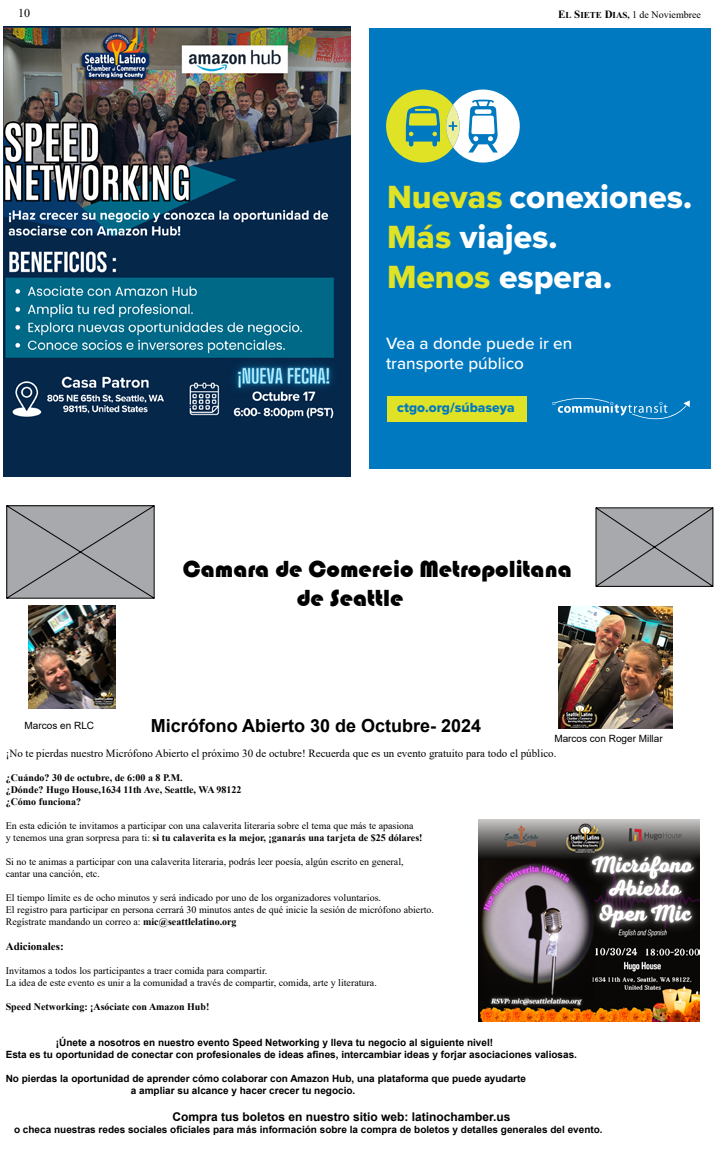
<style>
.page{position:relative;width:720px;height:1152px;background:#fff}
.page>*{position:absolute;margin:0;border:0;box-sizing:border-box;transform-origin:0 0}
.t1{font:33.3px/40px "Proxima Nova Extrabld";color:#fff}
.t2{font:24px/28.8px "Bauhaus 93";color:#000}
.t3{font:700 18px "Arial";color:#000}
.t4{font:500 17px/20.4px "Proxima Nova";color:#fff}
.t5{font:13.7px "Proxima Nova Extrabld";color:#0079c1}
.t6{font:700 12px "Arial";color:#000}
.t7{font:12px "Times New Roman";color:#000}
.t8{font:11px "Times New Roman";color:#000}
.t9{font:700 11px "Times New Roman";color:#000}
.t10{font:10px/12px "Times New Roman";color:#000}
.t11{font:700 10px/12px "Arial";color:#000}
.t12{font:700 10px/12px "Times New Roman";color:#000}
.t13{font:10px "Arial";color:#000}
.s1{font-weight:700;font-size:11px}
.s2{font-weight:700;font-size:9px}
.s3{color:#e0e325}
.s4{font-weight:700}
</style>
<div class="page">
<div style="left:369px;top:28px;width:342px;height:442px;background:#0079c1"></div>
<div style="left:387px;top:396px;width:140px;height:26px;background:#e0e325"></div>
<svg style="left:386px;top:90px;width:134px;height:73px"></svg>
<svg style="left:552px;top:397px;width:138px;height:23px"></svg>
<img style="left:3px;top:26px;width:348px;height:451px">
<svg style="left:6px;top:505px;width:149px;height:94px"></svg>
<svg style="left:596px;top:507px;width:117px;height:80px"></svg>
<img style="left:478px;top:819px;width:221px;height:203px">
<img style="left:558px;top:606px;width:114px;height:123px">
<img style="left:29px;top:605px;width:86px;height:104px">
<p class="t7" style="left:18px;top:5px;width:13px">10</p>
<p class="t10" style="left:558px;top:8px;width:144px"><span class="s1">E</span><span class="s2">L</span> <span class="s1">S</span><span class="s2">IETE</span> <span class="s1">D</span><span class="s2">IAS,</span> 1 de Noviembree</p>
<h1 class="t1" style="left:387px;top:176px;width:307px"><span class="s3">Nuevas</span> conexiones.<br><span class="s3">Más</span> viajes.<br><span class="s3">Menos</span> espera.</h1>
<h3 class="t4" style="left:386px;top:332px;width:188px">Vea a donde puede ir en transporte público</h3>
<h3 class="t5" style="left:397px;top:398px;width:119px">ctgo.org/súbaseya</h3>
<h2 class="t2" style="left:297px;top:555px;width:277px;text-indent:-114px">Camara de Comercio Metropolitana de Seattle</h2>
<h3 class="t3" style="left:151px;top:713px;width:332px">Micrófono Abierto 30 de Octubre- 2024</h3>
<p class="t8" style="left:6px;top:746px;width:552px">¡No te pierdas nuestro Micrófono Abierto el próximo 30 de octubre! Recuerda que es un evento gratuito para todo el público.</p>
<p class="t12" style="left:6px;top:771px;width:237px">¿Cuándo? 30 de octubre, de 6:00 a 8 P.M.<br>¿Dónde? Hugo House,1634 11th Ave, Seattle, WA 98122 ¿Cómo funciona?</p>
<p class="t10" style="left:6px;top:819px;width:418px">En esta edición te invitamos a participar con una calaverita literaria sobre el tema que más te apasiona<br>y tenemos una gran sorpresa para ti: <span class="s4">si tu calaverita es la mejor, ¡ganarás una tarjeta de $25 dólares!</span></p>
<p class="t10" style="left:6px;top:855px;width:399px">Si no te animas a participar con una calaverita literaria, podrás leer poesía, algún escrito en general, cantar una canción, etc.</p>
<p class="t10" style="left:6px;top:891px;width:430px">El tiempo límite es de ocho minutos y será indicado por uno de los organizadores voluntarios.<br>El registro para participar en persona cerrará 30 minutos antes de qué inicie la sesión de micrófono abierto.<br>Regístrate mandando un correo a: <span class="s4">mic@seattlelatino.org</span></p>
<p class="t9" style="left:6px;top:939px;width:60px">Adicionales:</p>
<p class="t10" style="left:6px;top:965px;width:373px">Invitamos a todos los participantes a traer comida para compartir.<br>La idea de este evento es unir a la comunidad a través de compartir, comida, arte y literatura.</p>
<p class="t12" style="left:6px;top:1001px;width:205px">Speed Networking: ¡Asóciate con Amazon Hub!</p>
<p class="t11" style="left:6px;top:1037px;width:573px;text-indent:50px">¡Únete a nosotros en nuestro evento Speed Networking y lleva tu negocio al siguiente nivel!<br>Esta es tu oportunidad de conectar con profesionales de ideas afines, intercambiar ideas y forjar asociaciones valiosas.</p>
<p class="t11" style="left:131px;top:1073px;width:397px;text-indent:-125px">No pierdas la oportunidad de aprender cómo colaborar con Amazon Hub, una plataforma que puede ayudarte a ampliar su alcance y hacer crecer tu negocio.</p>
<p class="t6" style="left:172px;top:1108px;width:340px">Compra tus boletos en nuestro sitio web: latinochamber.us</p>
<p class="t11" style="left:14px;top:1123px;width:590px">o checa nuestras redes sociales oficiales para más información sobre la compra de boletos y detalles generales del evento.</p>
<p class="t13" style="left:25px;top:719px;width:71px">Marcos en RLC</p>
<p class="t13" style="left:554px;top:731px;width:110px">Marcos con Roger Millar</p>
</div>
